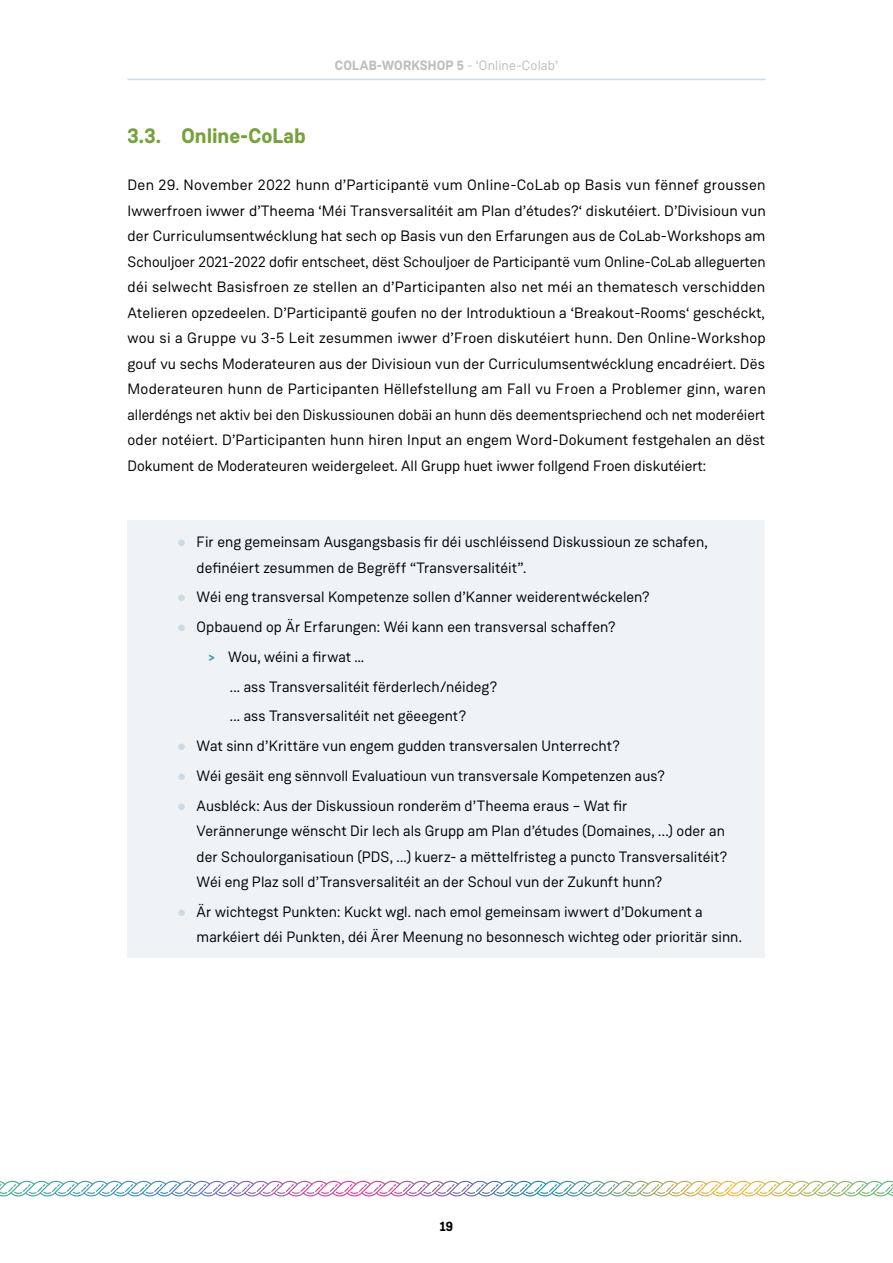
<style>
.page{position:relative;width:893px;height:1263px;background:#fff}
.page>*{position:absolute;margin:0;border:0;box-sizing:border-box;transform-origin:0 0}
.t1{font:700 21px "Weissenhof Grotesk";color:#77a23b}
.t2{font:15px/25.5px "Weissenhof Grotesk";color:#000}
.t3{font:700 13.5px "Weissenhof Grotesk";letter-spacing:.015em;color:#bcbec0}
.t4{font:700 13.5px "Weissenhof Grotesk";color:#000}
.s1{font-weight:400}
.s2{font-family:"Arial";font-weight:900;color:#c9dbe5}
.s3{font-weight:700;font-size:12px;color:#4a9cb9}
</style>
<div class="page">
<div style="left:128px;top:520px;width:637px;height:438px;background:#eff3f6"></div>
<img style="left:0;top:1181px;width:893px;height:15px">
<hr style="left:128px;top:79px;width:637px;height:1px;background:#c9dbe5">
<p class="t3" style="left:335px;top:56px;width:225px">COLAB-WORKSHOP 5 <span class="s1">- ‘Online-Colab’</span></p>
<h1 class="t1" style="left:128px;top:123px;width:180px">3.3. Online-CoLab</h1>
<p class="t2" style="left:128px;top:172px;width:640px;text-align:justify">Den 29. November 2022 hunn d’Participantë vum Online-CoLab op Basis vun fënnef groussen Iwwerfroen iwwer d’Theema ‘Méi Transversalitéit am Plan d’études?‘ diskutéiert. D’Divisioun vun der Curriculumsentwécklung hat sech op Basis vun den Erfarungen aus de CoLab-Workshops am Schouljoer 2021-2022 dofir entscheet, dëst Schouljoer de Participantë vum Online-CoLab alleguerten déi selwecht Basisfroen ze stellen an d’Participanten also net méi an thematesch verschidden Atelieren opzedeelen. D’Participantë goufen no der Introduktioun a ‘Breakout-Rooms‘ geschéckt, wou si a Gruppe vu 3-5 Leit zesummen iwwer d’Froen diskutéiert hunn. Den Online-Workshop gouf vu sechs Moderateuren aus der Divisioun vun der Curriculumsentwécklung encadréiert. Dës Moderateuren hunn de Participanten Hëllefstellung am Fall vu Froen a Problemer ginn, waren allerdéngs net aktiv bei den Diskussiounen dobäi an hunn dës deementspriechend och net moderéiert oder notéiert. D’Participanten hunn hiren Input an engem Word-Dokument festgehalen an dëst Dokument de Moderateuren weidergeleet. All Grupp huet iwwer follgend Froen diskutéiert:</p>
<p class="t2" style="left:197px;top:529px;width:513px;text-indent:-20px"><span class="s2">●</span> Fir eng gemeinsam Ausgangsbasis fir déi uschléissend Diskussioun ze schafen, definéiert zesummen de Begrëff “Transversalitéit”.</p>
<p class="t2" style="left:177px;top:584px;width:474px"><span class="s2">●</span> Wéi eng transversal Kompetenze sollen d’Kanner weiderentwéckelen?</p>
<p class="t2" style="left:177px;top:614px;width:440px"><span class="s2">●</span> Opbauend op Är Erfarungen: Wéi kann een transversal schaffen?</p>
<p class="t2" style="left:209px;top:644px;width:157px"><span class="s3">&gt;</span> Wou, wéini a firwat …</p>
<p class="t2" style="left:230px;top:674px;width:269px">... ass Transversalitéit fërderlech/néideg?</p>
<p class="t2" style="left:230px;top:703px;width:238px">... ass Transversalitéit net gëeegent?</p>
<p class="t2" style="left:177px;top:733px;width:444px"><span class="s2">●</span> Wat sinn d’Krittäre vun engem gudden transversalen Unterrecht?</p>
<p class="t2" style="left:177px;top:763px;width:489px"><span class="s2">●</span> Wéi gesäit eng sënnvoll Evaluatioun vun transversale Kompetenzen aus?</p>
<p class="t2" style="left:197px;top:793px;width:532px;text-indent:-20px"><span class="s2">●</span> Ausbléck: Aus der Diskussioun ronderëm d’Theema eraus – Wat fir<br>Verännerunge wënscht Dir Iech als Grupp am Plan d’études (Domaines, ...) oder an der Schoulorganisatioun (PDS, ...) kuerz- a mëttelfristeg a puncto Transversalitéit?<br>Wéi eng Plaz soll d’Transversalitéit an der Schoul vun der Zukunft hunn?</p>
<p class="t2" style="left:197px;top:899px;width:547px;text-indent:-20px"><span class="s2">●</span> Är wichtegst Punkten: Kuckt wgl. nach emol gemeinsam iwwert d’Dokument a markéiert déi Punkten, déi Ärer Meenung no besonnesch wichteg oder prioritär sinn.</p>
<p class="t4" style="left:440px;top:1217px;width:15px">19</p>
</div>
